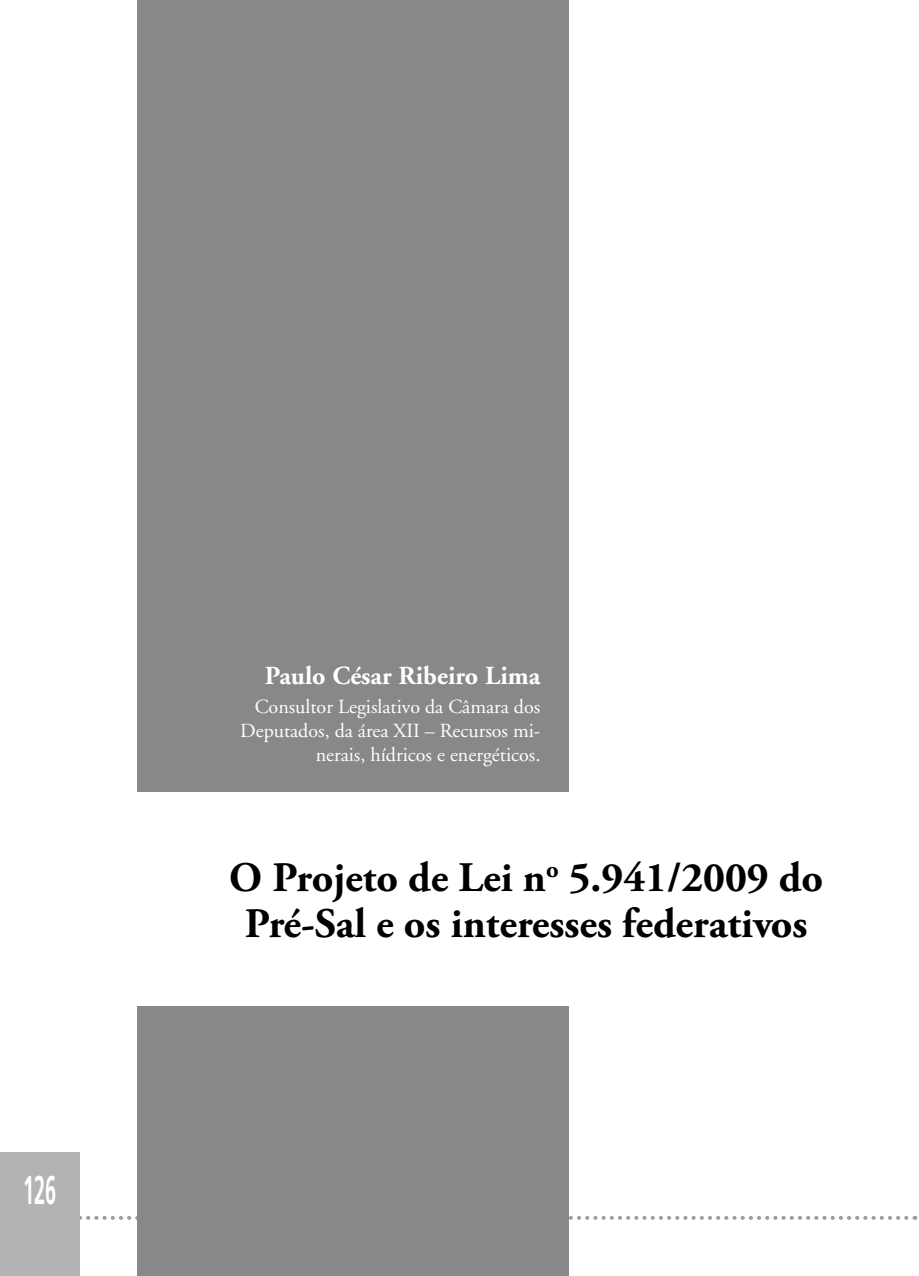
<style>
.page{position:relative;width:919px;height:1276px;background:#fff}
.page>*{position:absolute;margin:0;border:0;box-sizing:border-box;transform-origin:0 0}
.t1{font:700 42px/46px "Adobe Garamond Pro";color:#000;text-align:center}
.t2{font:700 40px "Frutiger";color:#fff;scale:.5 1}
.t3{font:700 26px "Adobe Garamond";color:#fff}
.t4{font:20px/24px "Adobe Garamond";color:#fff;text-align:right}
</style>
<div class="page">
<svg style="left:79px;top:1215px;width:836px;height:4px"></svg>
<div style="left:0;top:1152px;width:79px;height:124px;background:#b1b3b4"></div>
<div style="left:137px;top:0;width:431px;height:791px;background:#87888a"></div>
<div style="left:137px;top:1006px;width:431px;height:270px;background:#87888a"></div>
<h2 class="t2" style="left:23px;top:1166px;width:68px">126</h2>
<h3 class="t3" style="left:265px;top:661px;width:277px">Paulo César Ribeiro Lima</h3>
<p class="t4" style="left:240px;top:695px;width:301px">Consultor Legislativo da Câmara dos<br>Deputados, da área XII – Recursos mi&shy;nerais, hídricos e energéticos.</p>
<h1 class="t1" style="left:229px;top:855px;width:595px">O Projeto de Lei n<sup>o</sup> 5.941/2009 do<br>Pré-Sal e os interesses federativos</h1>
</div>
